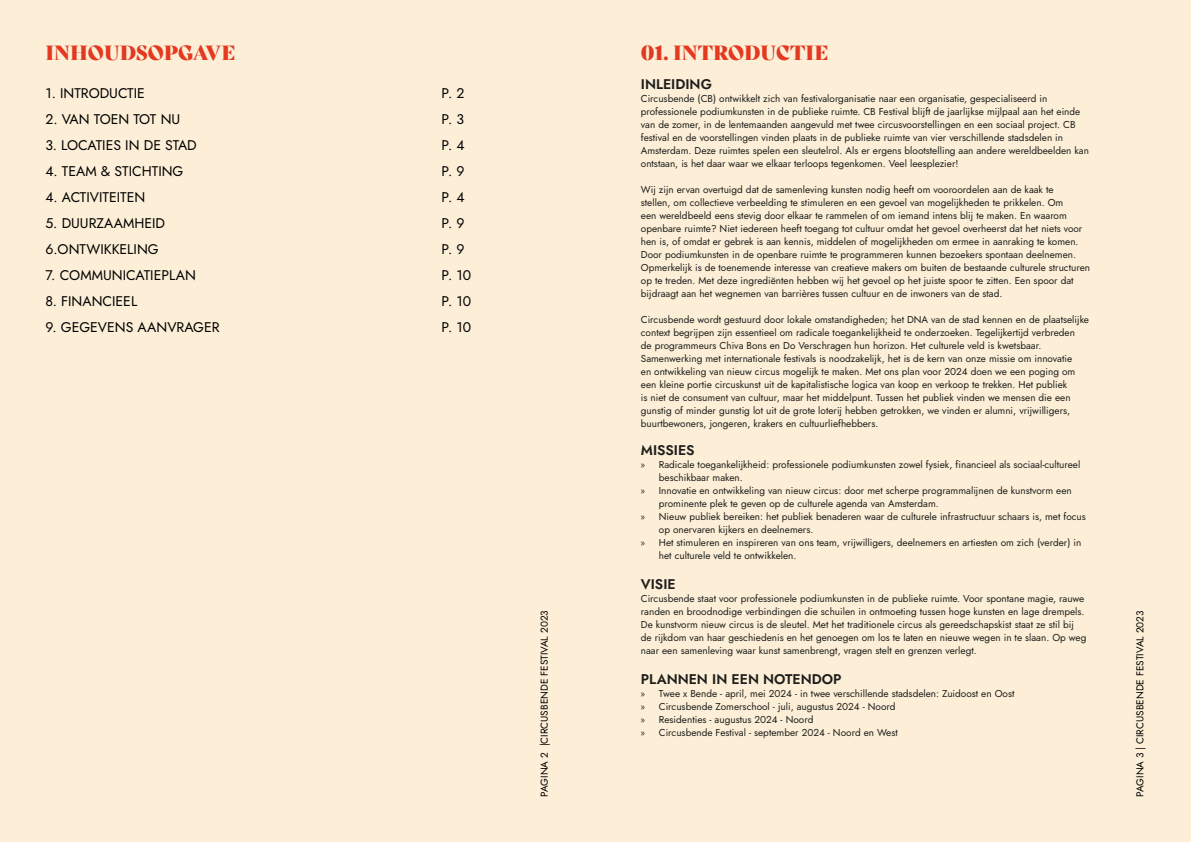
<style>
.page{position:relative;width:1191px;height:842px;background:#fdefd7}
.page>*{position:absolute;margin:0;border:0;box-sizing:border-box;transform-origin:0 0}
.t1{font:20px "Bely Display";color:#e43921}
.t2{font:14px "Jost";color:#000}
.t3{font:600 14px "Jost";color:#1e1f1d}
.t4{font:10px/13px "Jost";color:#1e1f1d}
.t5{font:10px "Jost";color:#000}
.s1{font-family:"Myriad Pro"}
</style>
<div class="page">
<h1 class="t1" style="left:45px;top:36px;width:191px">INHOUDSOPGAVE</h1>
<h2 class="t2" style="left:45px;top:83px;width:101px">1. INTRODUCTIE</h2>
<h2 class="t2" style="left:441px;top:83px;width:25px">P. 2</h2>
<h2 class="t2" style="left:45px;top:109px;width:136px">2. VAN TOEN TOT NU</h2>
<h2 class="t2" style="left:441px;top:109px;width:24px">P. 3</h2>
<h2 class="t2" style="left:45px;top:135px;width:153px">3. LOCATIES IN DE STAD</h2>
<h2 class="t2" style="left:441px;top:135px;width:25px">P. 4</h2>
<h2 class="t2" style="left:45px;top:161px;width:140px">4. TEAM &amp; STICHTING</h2>
<h2 class="t2" style="left:441px;top:161px;width:25px">P. 9</h2>
<h2 class="t2" style="left:45px;top:187px;width:101px">4. ACTIVITEITEN</h2>
<h2 class="t2" style="left:441px;top:187px;width:25px">P. 4</h2>
<h2 class="t2" style="left:45px;top:213px;width:121px">5. DUURZAAMHEID</h2>
<h2 class="t2" style="left:441px;top:213px;width:25px">P. 9</h2>
<h2 class="t2" style="left:45px;top:239px;width:115px">6.ONTWIKKELING</h2>
<h2 class="t2" style="left:441px;top:239px;width:25px">P. 9</h2>
<h2 class="t2" style="left:45px;top:265px;width:152px">7. COMMUNICATIEPLAN</h2>
<h2 class="t2" style="left:441px;top:265px;width:31px">P. 10</h2>
<h2 class="t2" style="left:45px;top:291px;width:93px">8. FINANCIEEL</h2>
<h2 class="t2" style="left:441px;top:291px;width:31px">P. 10</h2>
<h2 class="t2" style="left:45px;top:317px;width:176px">9. GEGEVENS AANVRAGER</h2>
<h2 class="t2" style="left:441px;top:317px;width:31px">P. 10</h2>
<p class="t5" style="left:537px;top:797px;width:188px;rotate:-90deg">PAGINA 2 |CIRCUSBENDE FESTIVAL 2023</p>
<h1 class="t1" style="left:641px;top:36px;width:189px">01. INTRODUCTIE</h1>
<h2 class="t3" style="left:641px;top:74px;width:73px">INLEIDING</h2>
<p class="t4" style="left:641px;top:92px;width:449px">Circusbende (CB) ontwikkelt zich van festivalorganisatie naar een organisatie, gespecialiseerd in professionele podiumkunsten in de publieke ruimte. CB Festival blijft de jaarlijkse mijlpaal aan het einde van de zomer, in de lentemaanden aangevuld met twee circusvoorstellingen en een sociaal project. CB festival en de voorstellingen vinden plaats in de publieke ruimte van vier verschillende stadsdelen in Amsterdam. Deze ruimtes spelen een sleutelrol. Als er ergens blootstelling aan andere wereldbeelden kan ontstaan, is het daar waar we elkaar terloops tegenkomen. Veel leesplezier!</p>
<p class="t4" style="left:641px;top:183px;width:451px">Wij zijn ervan overtuigd dat de samenleving kunsten nodig heeft om vooroordelen aan de kaak te<br>stellen, om collectieve verbeelding te stimuleren en een gevoel van mogelijkheden te prikkelen. Om<br>een wereldbeeld eens stevig door elkaar te rammelen of om iemand intens blij te maken. En waarom openbare ruimte? Niet iedereen heeft toegang tot cultuur omdat het gevoel overheerst dat het niets voor hen is, of omdat er gebrek is aan kennis, middelen of mogelijkheden om ermee in aanraking te komen.<br>Door podiumkunsten in de openbare ruimte te programmeren kunnen bezoekers spontaan deelnemen.<br>Opmerkelijk is de toenemende interesse van creatieve makers om buiten de bestaande culturele structuren op te treden. Met deze ingrediënten hebben wij het gevoel op het juiste spoor te zitten. Een spoor dat bijdraagt aan het wegnemen van barrières tussen cultuur en de inwoners van de stad.</p>
<p class="t4" style="left:641px;top:313px;width:450px">Circusbende wordt gestuurd door lokale omstandigheden; het DNA van de stad kennen en de plaatselijke context begrijpen zijn essentieel om radicale toegankelijkheid te onderzoeken. Tegelijkertijd verbreden<br>de programmeurs Chiva Bons en Do Verschragen hun horizon. Het culturele veld is kwetsbaar.<br>Samenwerking met internationale festivals is noodzakelijk, het is de kern van onze missie om innovatie<br>en ontwikkeling van nieuw circus mogelijk te maken. Met ons plan voor 2024 doen we een poging om een kleine portie circuskunst uit de kapitalistische logica van koop en verkoop te trekken. Het publiek<br>is niet de consument van cultuur, maar het middelpunt. Tussen het publiek vinden we mensen die een gunstig of minder gunstig lot uit de grote loterij hebben getrokken, we vinden er alumni, vrijwilligers, buurtbewoners, jongeren, krakers en cultuurliefhebbers.</p>
<h2 class="t3" style="left:641px;top:441px;width:55px">MISSIES</h2>
<p class="t4" style="left:641px;top:458px;width:441px"><span class="s1">»</span> Radicale toegankelijkheid: professionele podiumkunsten zowel fysiek, financieel als sociaal-cultureel</p>
<p class="t4" style="left:659px;top:471px;width:85px">beschikbaar maken.</p>
<p class="t4" style="left:641px;top:484px;width:432px"><span class="s1">»</span> Innovatie en ontwikkeling van nieuw circus: door met scherpe programmalijnen de kunstvorm een</p>
<p class="t4" style="left:659px;top:497px;width:281px">prominente plek te geven op de culturele agenda van Amsterdam.</p>
<p class="t4" style="left:641px;top:510px;width:446px"><span class="s1">»</span> Nieuw publiek bereiken: het publiek benaderen waar de culturele infrastructuur schaars is, met focus</p>
<p class="t4" style="left:659px;top:523px;width:156px">op onervaren kijkers en deelnemers.</p>
<p class="t4" style="left:641px;top:536px;width:442px"><span class="s1">»</span> Het stimuleren en inspireren van ons team, vrijwilligers, deelnemers en artiesten om zich (verder) in</p>
<p class="t4" style="left:659px;top:549px;width:139px">het culturele veld te ontwikkelen.</p>
<h2 class="t3" style="left:641px;top:575px;width:36px">VISIE</h2>
<p class="t4" style="left:641px;top:592px;width:447px">Circusbende staat voor professionele podiumkunsten in de publieke ruimte. Voor spontane magie, rauwe randen en broodnodige verbindingen die schuilen in ontmoeting tussen hoge kunsten en lage drempels.<br>De kunstvorm nieuw circus is de sleutel. Met het traditionele circus als gereedschapskist staat ze stil bij de rijkdom van haar geschiedenis en het genoegen om los te laten en nieuwe wegen in te slaan. Op weg naar een samenleving waar kunst samenbrengt, vragen stelt en grenzen verlegt.</p>
<h2 class="t3" style="left:641px;top:670px;width:202px">PLANNEN IN EEN NOTENDOP</h2>
<p class="t4" style="left:641px;top:687px;width:375px"><span class="s1">»</span> Twee x Bende - april, mei 2024 - in twee verschillende stadsdelen: Zuidoost en Oost <span class="s1">»</span> Circusbende Zomerschool - juli, augustus 2024 - Noord<br><span class="s1">»</span> Residenties - augustus 2024 - Noord<br><span class="s1">»</span> Circusbende Festival - september 2024 - Noord en West</p>
<p class="t5" style="left:1133px;top:797px;width:188px;rotate:-90deg">PAGINA 3 | CIRCUSBENDE FESTIVAL 2023</p>
</div>
